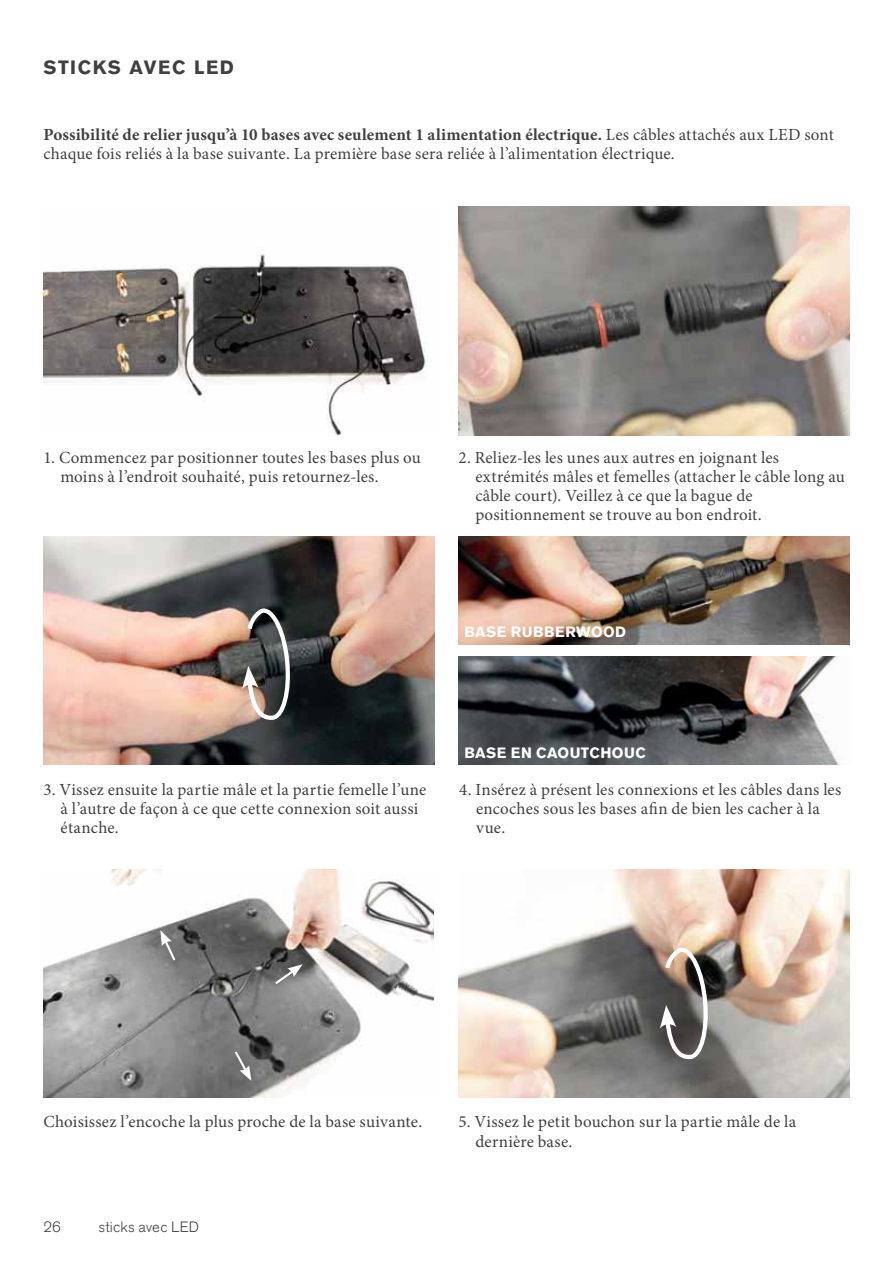
<style>
.page{position:relative;width:893px;height:1263px;background:#fff}
.page>*{position:absolute;margin:0;border:0;box-sizing:border-box;transform-origin:0 0}
.t1{font:700 19.05px "Akzidenz Grotesk BQ";letter-spacing:.08em;color:#404041}
.t2{font:16.95px/19px "Minion Pro";letter-spacing:.01em;color:#404041}
.t3{font:700 14.85px "Akzidenz Grotesk BQ";letter-spacing:.03em;color:#fff}
.t4{font:300 14.85px "Akzidenz Grotesk BQ";letter-spacing:.01em;color:#404041}
.s1{font-weight:700}
</style>
<div class="page">
<img style="left:43px;top:254px;width:383px;height:181px">
<img style="left:458px;top:207px;width:391px;height:228px">
<img style="left:43px;top:536px;width:391px;height:229px">
<img style="left:44px;top:869px;width:390px;height:229px">
<img style="left:458px;top:869px;width:391px;height:229px">
<img style="left:458px;top:536px;width:391px;height:109px">
<img style="left:458px;top:657px;width:381px;height:108px">
<svg style="left:242px;top:605px;width:52px;height:118px;background:#676563"></svg>
<svg style="left:660px;top:944px;width:52px;height:118px;background:#79726c"></svg>
<svg style="left:160px;top:930px;width:17px;height:33px"></svg>
<svg style="left:233px;top:1049px;width:18px;height:32px"></svg>
<svg style="left:273px;top:964px;width:30px;height:22px"></svg>
<p class="t1" style="left:43px;top:60px;width:192px">STICKS AVEC LED</p>
<p class="t2" style="left:43px;top:127px;width:792px"><span class="s1">Possibilité de relier jusqu’à 10 bases avec seulement 1 alimentation électrique.</span> Les câbles attachés aux LED sont chaque fois reliés à la base suivante. La première base sera reliée à l’alimentation électrique.</p>
<p class="t2" style="left:60px;top:449px;width:362px;text-indent:-17px">1. Commencez par positionner toutes les bases plus ou moins à l’endroit souhaité, puis retournez-les.</p>
<p class="t2" style="left:475px;top:449px;width:371px;text-indent:-17px">2. Reliez-les les unes aux autres en joignant les extrémités mâles et femelles (attacher le câble long au câble court). Veillez à ce que la bague de positionnement se trouve au bon endroit.</p>
<p class="t3" style="left:464px;top:627px;width:163px">BASE RUBBERWOOD</p>
<p class="t3" style="left:464px;top:748px;width:183px">BASE EN CAOUTCHOUC</p>
<p class="t2" style="left:61px;top:781px;width:367px;text-indent:-17px">3. Vissez ensuite la partie mâle et la partie femelle l’une à l’autre de façon à ce que cette connexion soit aussi étanche.</p>
<p class="t2" style="left:476px;top:781px;width:367px;text-indent:-17px">4. Insérez à présent les connexions et les câbles dans les encoches sous les bases afin de bien les cacher à la vue.</p>
<p class="t2" style="left:44px;top:1114px;width:380px">Choisissez l’encoche la plus proche de la base suivante.</p>
<p class="t2" style="left:475px;top:1114px;width:322px;text-indent:-17px">5. Vissez le petit bouchon sur la partie mâle de la dernière base.</p>
<p class="t4" style="left:43px;top:1221px;width:19px">26</p>
<p class="t4" style="left:98px;top:1221px;width:102px">sticks avec LED</p>
</div>
